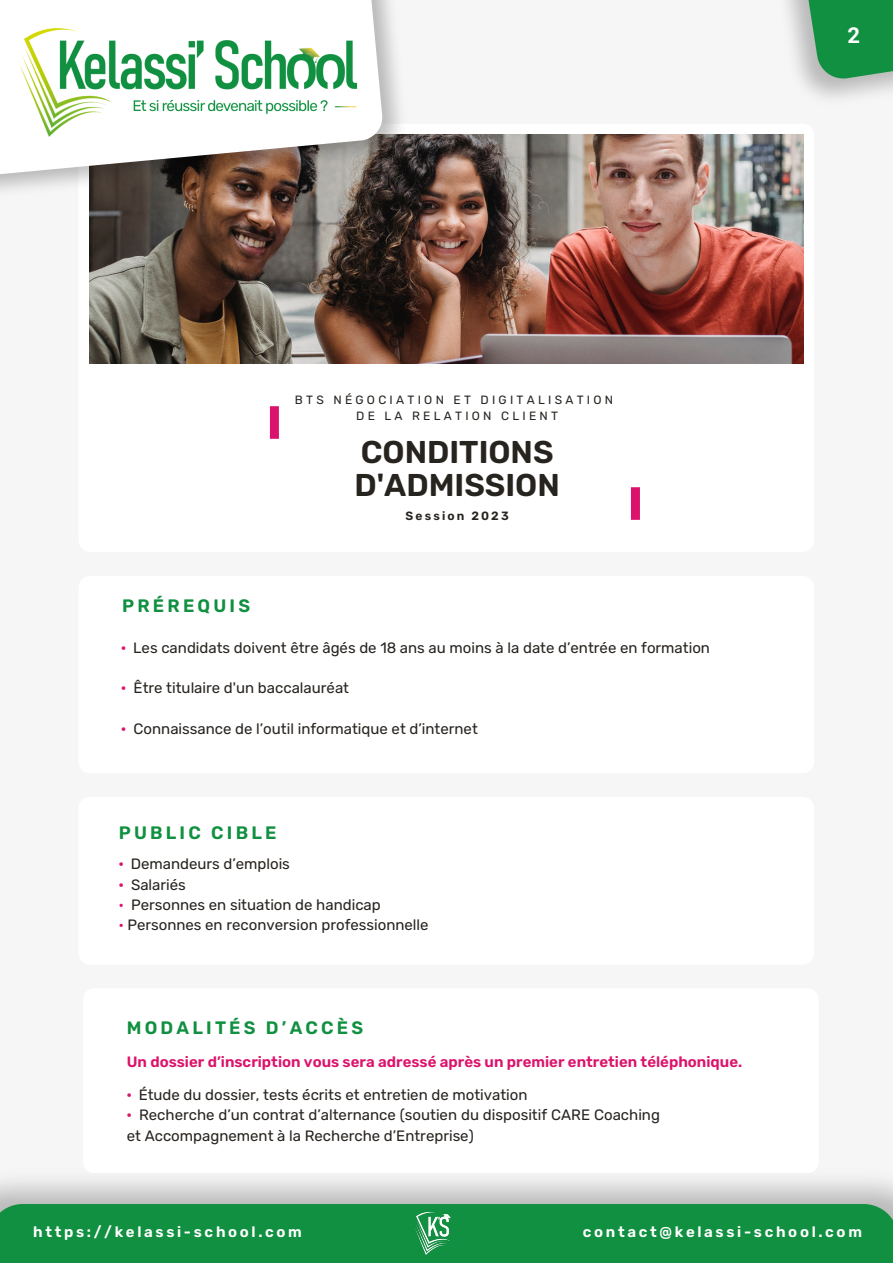
<style>
.page{position:relative;width:893px;height:1264px;background:#fff}
.page>*{position:absolute;margin:0;border:0;box-sizing:border-box;transform-origin:0 0}
.t1{font:600 31.5px "Rubik";color:#27231f}
.t2{font:700 21.9px "Roboto";color:#fff}
.t3{font:600 18px "Rubik";letter-spacing:.18em;color:#109040}
.t4{font:15px/20.2px "Rubik";color:#27231f}
.t5{font:600 15px "Rubik";color:#dc136c}
.t6{font:600 15px "Rubik";letter-spacing:.18em;color:#fff}
.t7{font:12px "Rubik";letter-spacing:.275em;color:#27231f}
.t8{font:600 12px "Rubik";letter-spacing:.18em;color:#27231f}
.s1{font-weight:600;color:#dc136c}
.s2{color:#dc136c}
</style>
<div class="page">
<div style="left:0;top:0;width:892px;height:1262px;background:#f6f6f6"></div>
<svg style="left:782px;top:0;width:110px;height:82px;background:#58aa77"></svg>
<div style="left:78px;top:124px;width:736px;height:428px;background:#fff;border-radius:11px"></div>
<img style="left:89px;top:134px;width:714px;height:230px">
<div style="left:78px;top:576px;width:736px;height:197px;background:#fff;border-radius:11px"></div>
<img style="left:89px;top:0;width:331px;height:230px">
<svg style="left:0;top:0;width:384px;height:195px"></svg>
<img style="left:5px;top:6px;width:367px;height:140px">
<div style="left:0;top:1203px;width:892px;height:59px;background:#109040"></div>
<img style="left:406px;top:1206px;width:54px;height:51px">
<div style="left:83px;top:988px;width:735px;height:185px;background:#fff;border-radius:11px"></div>
<div style="left:78px;top:797px;width:736px;height:167px;background:#fff;border-radius:11px"></div>
<div style="left:270px;top:406px;width:9px;height:33px;background:#dc136c"></div>
<div style="left:631px;top:487px;width:9px;height:33px;background:#dc136c"></div>
<p class="t2" style="left:847px;top:23px;width:14px">2</p>
<p class="t7" style="left:295px;top:393px;width:320px">BTS NÉGOCIATION ET DIGITALISATION</p>
<p class="t7" style="left:356px;top:409px;width:203px">DE LA RELATION CLIENT</p>
<p class="t1" style="left:361px;top:434px;width:194px">CONDITIONS</p>
<p class="t1" style="left:354px;top:466px;width:207px">D'ADMISSION</p>
<p class="t3" style="left:122px;top:595px;width:129px">PRÉREQUIS</p>
<p class="t8" style="left:405px;top:509px;width:105px">Session 2023</p>
<p class="t4" style="left:121px;top:637px;width:590px"><span class="s1">·</span> Les candidats doivent être âgés de 18 ans au moins à la date d’entrée en formation</p>
<p class="t4" style="left:121px;top:678px;width:229px"><span class="s1">·</span> Être titulaire d'un baccalauréat</p>
<p class="t4" style="left:121px;top:718px;width:358px"><span class="s1">·</span> Connaissance de l’outil informatique et d’internet</p>
<p class="t3" style="left:119px;top:822px;width:159px">PUBLIC CIBLE</p>
<p class="t4" style="left:119px;top:854px;width:173px"><span class="s1">·</span> Demandeurs d’emplois</p>
<p class="t4" style="left:119px;top:874px;width:69px"><span class="s1">·</span> Salariés</p>
<p class="t4" style="left:119px;top:894px;width:263px"><span class="s2">·</span> Personnes en situation de handicap</p>
<p class="t4" style="left:119px;top:914px;width:311px"><span class="s2">·</span> Personnes en reconversion professionnelle</p>
<p class="t3" style="left:127px;top:1016px;width:238px">MODALITÉS D’ACCÈS</p>
<p class="t5" style="left:127px;top:1053px;width:617px">Un dossier d’inscription vous sera adressé après un premier entretien téléphonique.</p>
<p class="t4" style="left:127px;top:1084px;width:402px"><span class="s1">·</span> Étude du dossier, tests écrits et entretien de motivation</p>
<p class="t4" style="left:127px;top:1105px;width:534px"><span class="s1">·</span> Recherche d’un contrat d’alternance (soutien du dispositif CARE Coaching et Accompagnement à la Recherche d’Entreprise)</p>
<p class="t6" style="left:33px;top:1223px;width:270px">https://kelassi-school.com</p>
<p class="t6" style="left:583px;top:1223px;width:280px">contact@kelassi-school.com</p>
</div>
